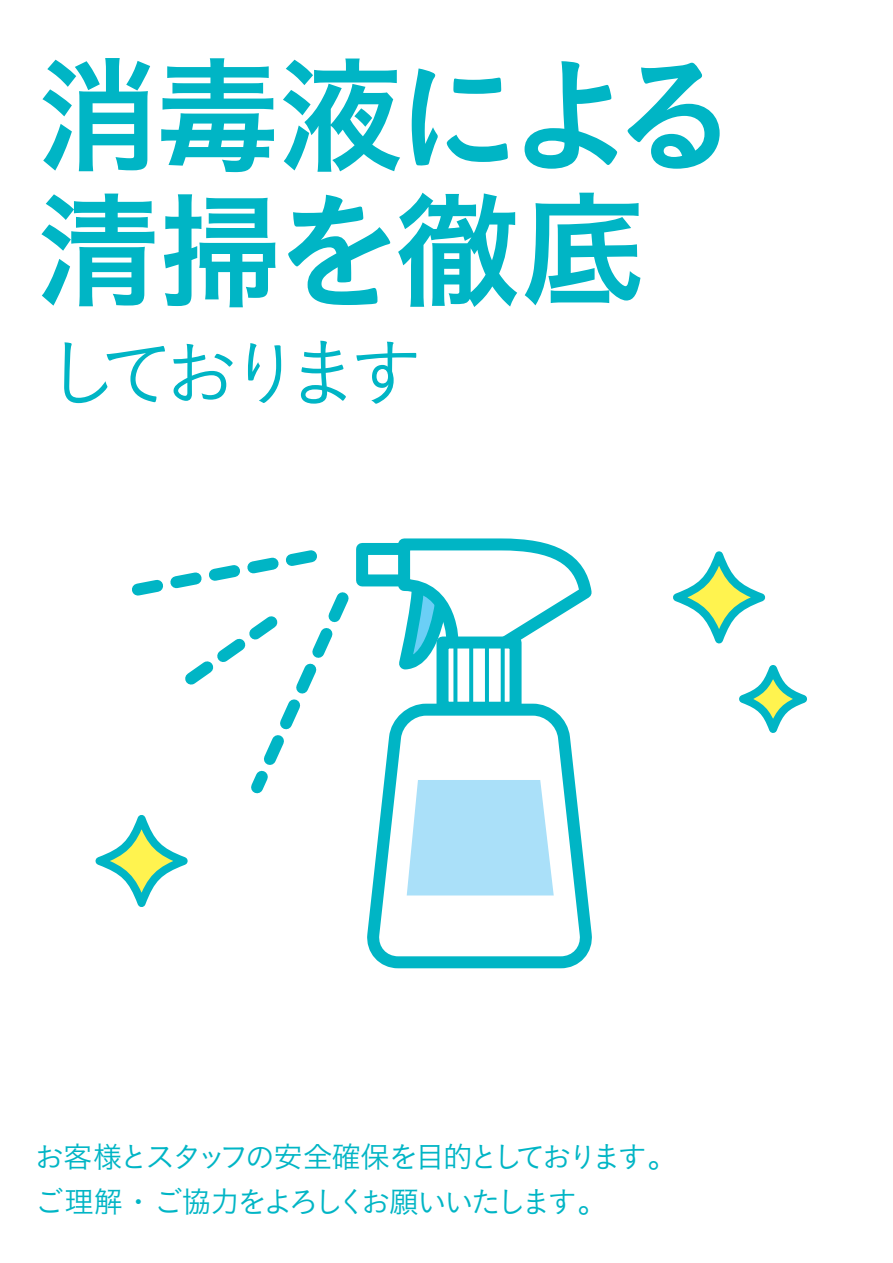
<style>
.page{position:relative;width:893px;height:1263px;background:#fff}
.page>*{position:absolute;margin:0;border:0;box-sizing:border-box;transform-origin:0 0}
.t1{font:127.5px/135px "Koburina Go Std W6";letter-spacing:-.065em;color:#00b5c5}
.t2{font:75px "Koburina Go Std W3";letter-spacing:-.155em;color:#00b5c5}
.t3{font:30px/45px "Koburina Go Std W3";letter-spacing:-.12em;color:#00b5c5}
</style>
<div class="page">
<svg style="left:677px;top:555px;width:84px;height:84px"></svg>
<div style="left:673px;top:551px;width:92px;height:92px;border:8px solid #00b5c5;border-radius:50%"></div>
<svg style="left:99px;top:819px;width:85px;height:84px"></svg>
<div style="left:95px;top:815px;width:93px;height:92px;border:8px solid #00b5c5;border-radius:50%"></div>
<svg style="left:743px;top:669px;width:60px;height:60px"></svg>
<div style="left:739px;top:665px;width:68px;height:68px;border:8px solid #00b5c5;border-radius:50%"></div>
<div style="left:356px;top:543px;width:53px;height:43px;background:#fff;border:12px solid #00b5c5"></div>
<svg style="left:392px;top:538px;width:200px;height:138px"></svg>
<div style="left:437px;top:636px;width:85px;height:78px;background:#fff;border:12px solid #00b5c5"></div>
<svg style="left:371px;top:698px;width:221px;height:271px"></svg>
<svg style="left:453px;top:642px;width:4px;height:66px"></svg>
<svg style="left:469px;top:642px;width:4px;height:66px"></svg>
<hr style="left:485px;top:642px;width:4px;height:66px;background:#00b5c5">
<svg style="left:501px;top:642px;width:4px;height:66px"></svg>
<svg style="left:132px;top:543px;width:226px;height:251px"></svg>
<svg style="left:407px;top:780px;width:147px;height:115px;background:#b1e2f9"></svg>
<h1 class="t1" style="left:35px;top:52px;width:706px">消毒液による清掃を徹底</h1>
<h2 class="t2" style="left:43px;top:316px;width:383px">しております</h2>
<p class="t3" style="left:35px;top:1133px;width:644px">お客様とスタッフの安全確保を目的としております。ご理解・ご協力をよろしくお願いいたします。</p>
</div>
